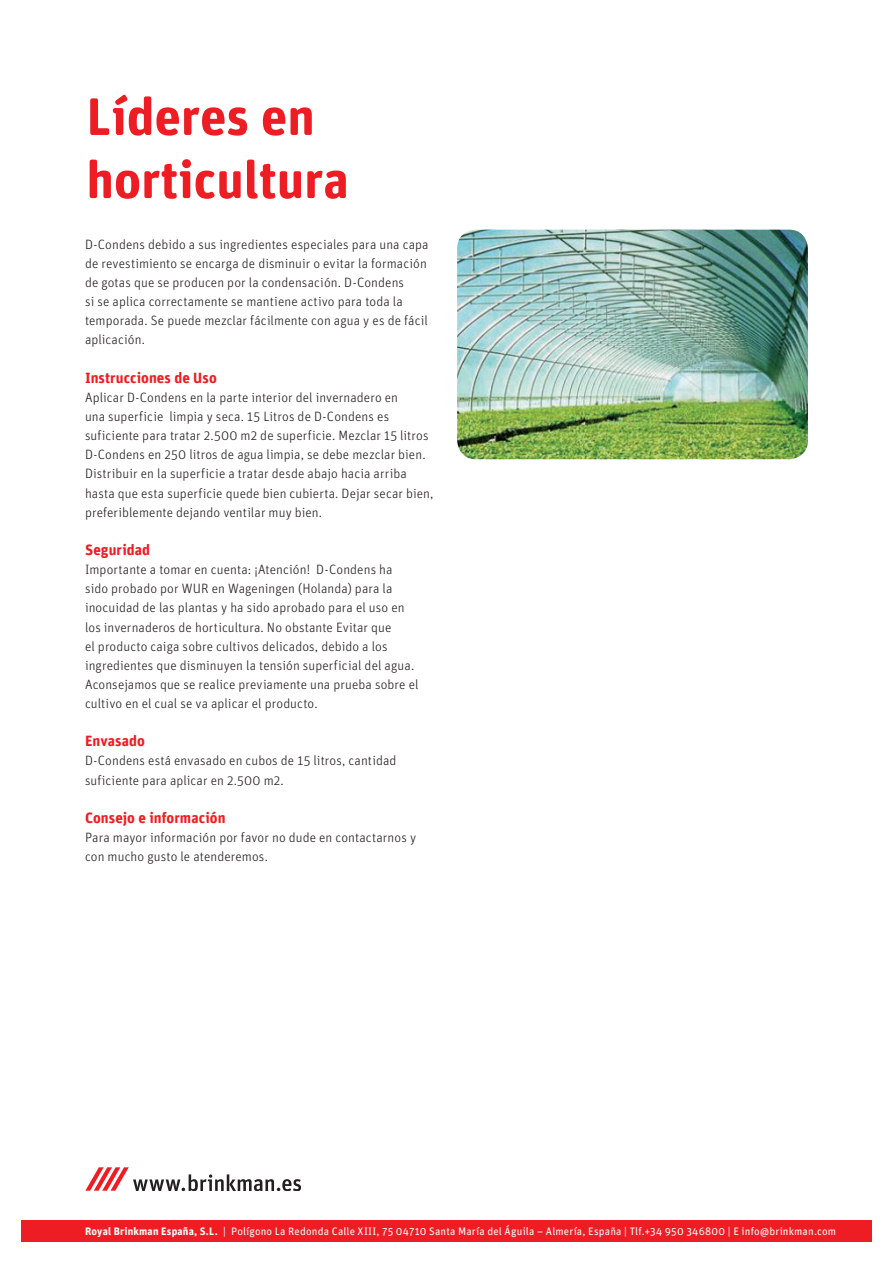
<style>
.page{position:relative;width:893px;height:1263px;background:#fff}
.page>*{position:absolute;margin:0;border:0;box-sizing:border-box;transform-origin:0 0}
.t1{font:700 52.65px/63.2px "Unit Rounded Offc Pro";color:#ee1d23}
.Tussenkop_Unit_Round{font:700 15px "Unit Rounded Offc Pro";letter-spacing:.005em;color:#ee1d23}
.Standaard_Unit_light{font:300 13.5px/19.2px "Unit";letter-spacing:.005em;color:#231f20}
.t2{font:10.8px "Unit";letter-spacing:.015em;color:#fff}
.s1{font-weight:700}
</style>
<div class="page">
<svg style="left:85px;top:1167px;width:216px;height:24px"></svg>
<div style="left:21px;top:1220px;width:851px;height:22px;background:#ee1d23"></div>
<img style="left:457px;top:230px;width:351px;height:229px">
<p class="t1" style="left:86px;top:82px;width:264px">Líderes en horticultura</p>
<p class="Standaard_Unit_light" style="left:85px;top:234px;width:345px">D-Condens debido a sus ingredientes especiales para una capa de revestimiento se encarga de disminuir o evitar la formación de gotas que se producen por la condensación. D-Condens<br>si se aplica correctamente se mantiene activo para toda la temporada. Se puede mezclar fácilmente con agua y es de fácil aplicación.</p>
<p class="Tussenkop_Unit_Round" style="left:85px;top:367px;width:133px">Instrucciones de Uso</p>
<p class="Standaard_Unit_light" style="left:85px;top:387px;width:350px">Aplicar D-Condens en la parte interior del invernadero en<br>una superficie limpia y seca. 15 Litros de D-Condens es suficiente para tratar 2.500 m2 de superficie. Mezclar 15 litros D-Condens en 250 litros de agua limpia, se debe mezclar bien.<br>Distribuir en la superficie a tratar desde abajo hacia arriba hasta que esta superficie quede bien cubierta. Dejar secar bien, preferiblemente dejando ventilar muy bien.</p>
<p class="Tussenkop_Unit_Round" style="left:85px;top:539px;width:67px">Seguridad</p>
<p class="Standaard_Unit_light" style="left:85px;top:560px;width:335px">Importante a tomar en cuenta: ¡Atención! D-Condens ha sido probado por WUR en Wageningen (Holanda) para la inocuidad de las plantas y ha sido aprobado para el uso en los invernaderos de horticultura. No obstante Evitar que<br>el producto caiga sobre cultivos delicados, debido a los ingredientes que disminuyen la tensión superficial del agua.<br>Aconsejamos que se realice previamente una prueba sobre el cultivo en el cual se va aplicar el producto.</p>
<p class="Tussenkop_Unit_Round" style="left:85px;top:730px;width:61px">Envasado</p>
<p class="Standaard_Unit_light" style="left:85px;top:751px;width:313px">D-Condens está envasado en cubos de 15 litros, cantidad suficiente para aplicar en 2.500 m2.</p>
<p class="Tussenkop_Unit_Round" style="left:85px;top:807px;width:142px">Consejo e información</p>
<p class="Standaard_Unit_light" style="left:85px;top:828px;width:333px">Para mayor información por favor no dude en contactarnos y con mucho gusto le atenderemos.</p>
<p class="t2" style="left:85px;top:1225px;width:752px"><span class="s1">Royal Brinkman España, S.L.</span> | Polígono La Redonda Calle XIII, 75 04710 Santa María del Águila – Almería, España | Tlf.+34 950 346800 | E info@brinkman.com</p>
</div>
